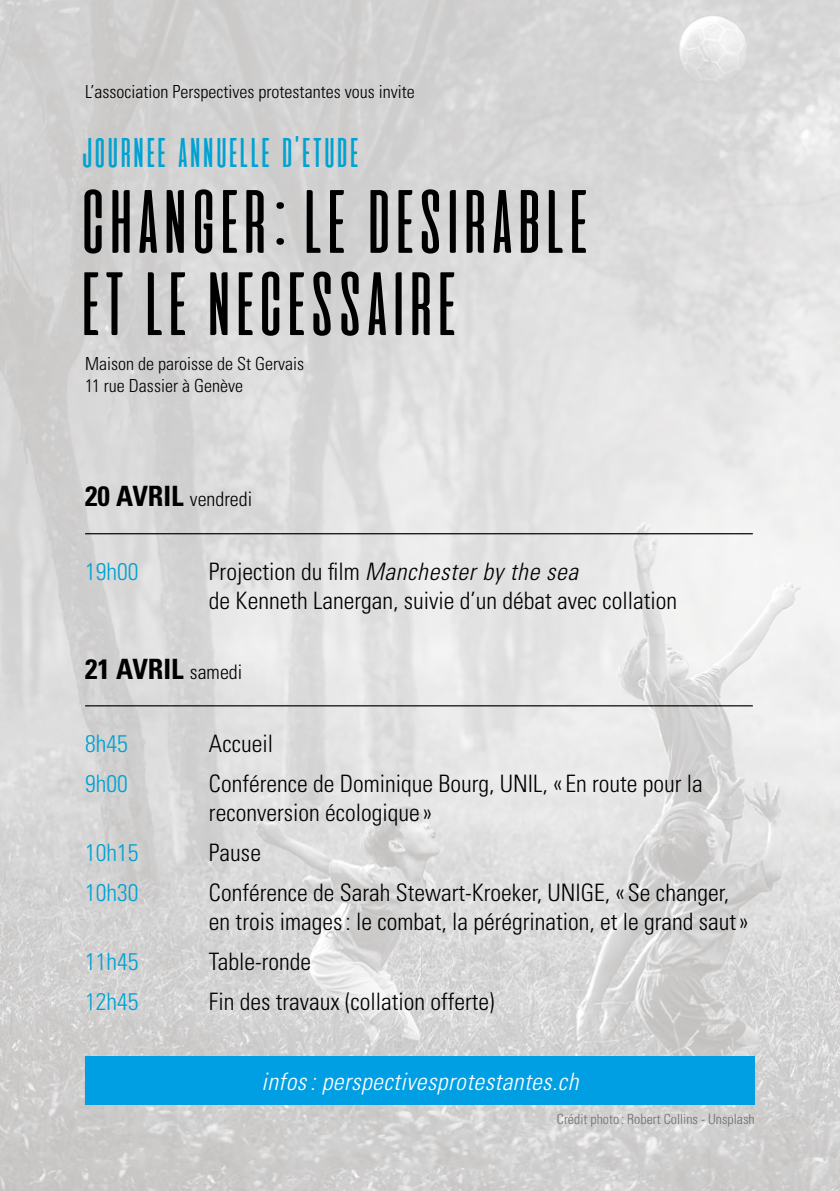
<style>
.page{position:relative;width:840px;height:1191px;background:#fff}
.page>*{position:absolute;margin:0;border:0;box-sizing:border-box;transform-origin:0 0}
.t1{font:89.6px/82.2px "aliensandcows";letter-spacing:-.13em;color:#000}
.t2{font:41.4px "aliensandcows";letter-spacing:-.13em;color:#00a2d2}
.t3{font:700 condensed 28px "Univers LT Std";color:#000}
.t4{font:300 condensed 24px/28.8px "Univers LT Std";color:#000}
.t5{font:300 condensed 24px "Univers LT Std";color:#00a2d2}
.t6{font:italic 300 condensed 24px "Univers LT Std";letter-spacing:.02em;color:#fff}
.t7{font:300 condensed 20px "Univers LT Std";color:#000}
.t8{font:300 condensed 18px/21.6px "Univers LT Std";color:#000}
.t9{font:300 condensed 14px "Univers LT Std";color:#706f6f}
.s1{font-weight:700;font-size:28px}
.s2{font-style:italic}
.s3{font-weight:300;font-size:20px}
</style>
<div class="page">
<img style="left:0;top:0;width:839px;height:1191px">
<hr style="left:85px;top:533px;width:667px;height:1px;background:#000">
<hr style="left:85px;top:705px;width:667px;height:1px;background:#000">
<div style="left:85px;top:1056px;width:669px;height:48px;background:#009fe3"></div>
<p class="t8" style="left:85px;top:81px;width:331px">L’association Perspectives protestantes vous invite</p>
<h2 class="t2" style="left:78px;top:131px;width:285px">JOURNEE ANNUELLE D’ETUDE</h2>
<h1 class="t1" style="left:73px;top:181px;width:524px">CHANGER:LE DESIRABLE<br>ET LE NECESSAIRE</h1>
<p class="t8" style="left:85px;top:353px;width:220px">Maison de paroisse de St Gervais<br>11 rue Dassier à Genève</p>
<p class="t7" style="left:85px;top:487px;width:168px"><span class="s1">20 AVRIL</span> vendredi</p>
<p class="t5" style="left:85px;top:557px;width:55px">19h00</p>
<p class="t4" style="left:209px;top:557px;width:469px">Projection du film <span class="s2">Manchester by the sea<br></span>de Kenneth Lanergan, suivie d’un débat avec collation</p>
<p class="t3" style="left:85px;top:651px;width:158px">21 AVRIL <span class="s3">samedi</span></p>
<p class="t5" style="left:85px;top:729px;width:44px">8h45</p>
<p class="t4" style="left:209px;top:729px;width:65px">Accueil</p>
<p class="t5" style="left:85px;top:769px;width:44px">9h00</p>
<p class="t4" style="left:209px;top:769px;width:495px">Conférence de Dominique Bourg, UNIL, « En route pour la reconversion écologique »</p>
<p class="t5" style="left:85px;top:838px;width:55px">10h15</p>
<p class="t4" style="left:209px;top:838px;width:53px">Pause</p>
<p class="t5" style="left:85px;top:878px;width:55px">10h30</p>
<p class="t4" style="left:209px;top:878px;width:540px">Conférence de Sarah Stewart-Kroeker, UNIGE, « Se changer, en trois images: le combat, la pérégrination, et le grand saut»</p>
<p class="t5" style="left:85px;top:947px;width:55px">11h45</p>
<p class="t4" style="left:209px;top:947px;width:104px">Table-ronde</p>
<p class="t5" style="left:85px;top:987px;width:55px">12h45</p>
<p class="t4" style="left:209px;top:987px;width:287px">Fin des travaux (collation offerte)</p>
<p class="t6" style="left:261px;top:1066px;width:318px">infos: perspectivesprotestantes.ch</p>
<p class="t9" style="left:556px;top:1110px;width:199px">Crédit photo : Robert Collins - Unsplash</p>
</div>
